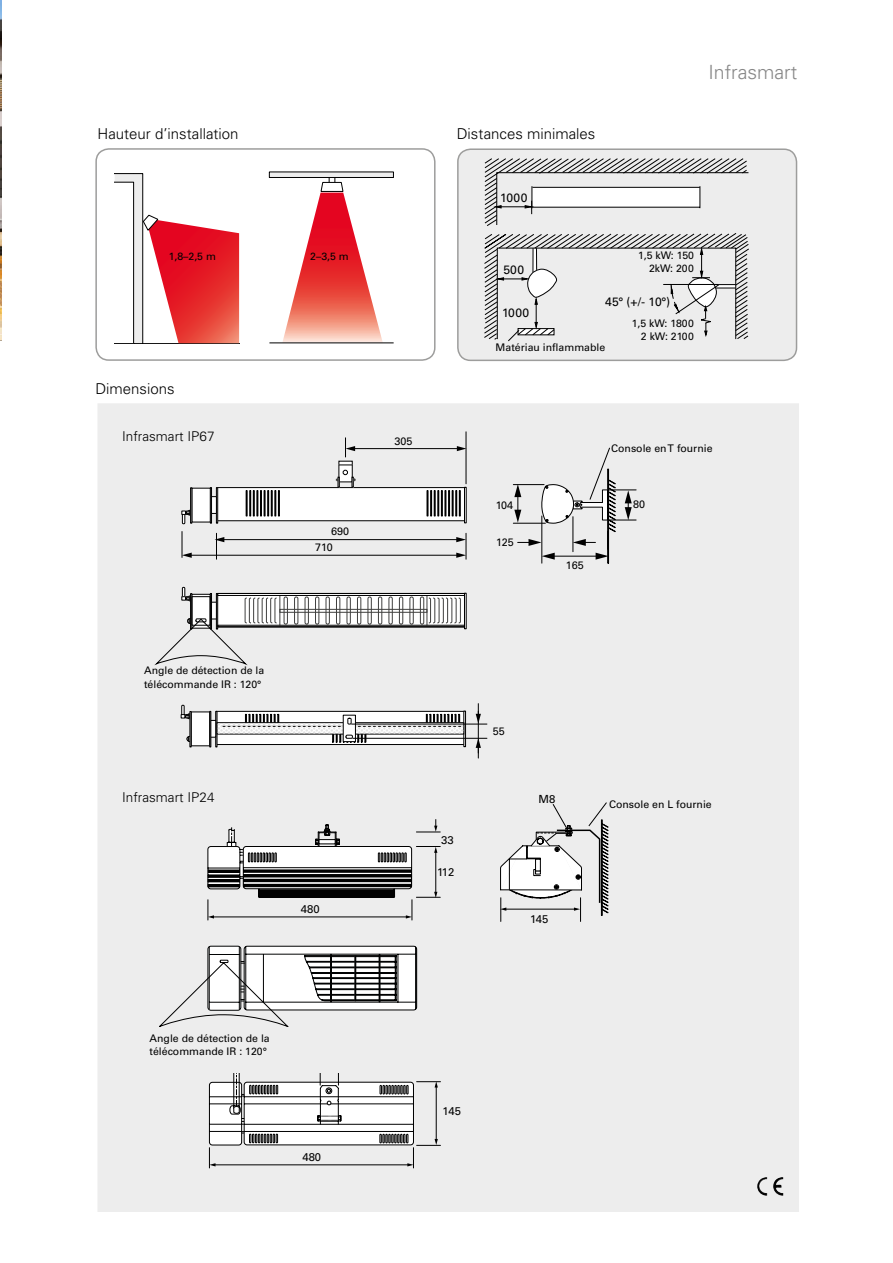
<style>
.page{position:relative;width:893px;height:1263px;background:#fff}
.page>*{position:absolute;margin:0;border:0;box-sizing:border-box;transform-origin:0 0}
.t1{font:300 19.5px "Univers";color:#878787}
.t2{font:300 15px "Univers";color:#000}
.t3{font:300 13.5px "Univers";color:#000}
.t4{font:12.15px "Univers";letter-spacing:.02em;color:#000}
.t5{font:11.25px "Univers";color:#000}
.t6{font:10.8px "Univers";color:#000}
.t7{font:10.5px/12.6px "Univers";color:#000;text-align:right}
</style>
<div class="page">
<img style="left:0;top:0;width:1px;height:340px">
<div style="left:269px;top:172px;width:124px;height:5px;background:#ededed"></div>
<hr style="left:269px;top:343px;width:125px;height:1px;background:#000">
<svg style="left:282px;top:177px;width:101px;height:166px"></svg>
<svg style="left:115px;top:173px;width:124px;height:171px"></svg>
<div style="left:97px;top:403px;width:702px;height:809px;background:#ededed"></div>
<img style="left:757px;top:1177px;width:26px;height:19px">
<svg style="left:182px;top:510px;width:10px;height:14px"></svg>
<div style="left:192px;top:488px;width:19px;height:34px;background:#fff"></div>
<div style="left:217px;top:487px;width:248px;height:34px;background:#fff;border:1px solid #000"></div>
<div style="left:216px;top:487px;width:2px;height:36px;border:1px solid #000"></div>
<div style="left:464px;top:487px;width:2px;height:36px;background:#fff;border:1px solid #000"></div>
<div style="left:190px;top:487px;width:2px;height:36px;border:1px solid #000"></div>
<svg style="left:212px;top:496px;width:5px;height:18px"></svg>
<div style="left:210px;top:487px;width:2px;height:36px;border:1px solid #000"></div>
<div style="left:607px;top:469px;width:2px;height:94px;border:1px solid #000"></div>
<hr style="left:513px;top:523px;width:32px;height:1px;background:#000">
<hr style="left:513px;top:484px;width:31px;height:1px;background:#000">
<hr style="left:541px;top:516px;width:1px;height:47px;background:#000">
<hr style="left:466px;top:432px;width:1px;height:52px;background:#000">
<hr style="left:223px;top:539px;width:235px;height:1px;background:#000">
<hr style="left:353px;top:448px;width:106px;height:1px;background:#000">
<svg style="left:345px;top:438px;width:10px;height:19px"></svg>
<svg style="left:457px;top:446px;width:9px;height:5px"></svg>
<svg style="left:339px;top:461px;width:13px;height:4px"></svg>
<svg style="left:215px;top:533px;width:9px;height:26px"></svg>
<svg style="left:246px;top:490px;width:12px;height:26px"></svg>
<div style="left:260px;top:490px;width:2px;height:26px;border:1px solid #000"></div>
<svg style="left:264px;top:490px;width:1px;height:26px"></svg>
<div style="left:267px;top:490px;width:2px;height:26px;border:1px solid #000"></div>
<svg style="left:271px;top:490px;width:5px;height:26px"></svg>
<div style="left:278px;top:490px;width:2px;height:26px;border:1px solid #000"></div>
<svg style="left:427px;top:490px;width:1px;height:26px"></svg>
<div style="left:430px;top:490px;width:2px;height:26px;border:1px solid #000"></div>
<svg style="left:434px;top:490px;width:12px;height:26px"></svg>
<div style="left:448px;top:490px;width:2px;height:26px;border:1px solid #000"></div>
<svg style="left:452px;top:490px;width:8px;height:26px"></svg>
<svg style="left:336px;top:465px;width:19px;height:22px"></svg>
<hr style="left:190px;top:555px;width:268px;height:1px;background:#000">
<svg style="left:182px;top:531px;width:10px;height:27px"></svg>
<svg style="left:456px;top:533px;width:11px;height:26px"></svg>
<div style="left:464px;top:593px;width:2px;height:36px;background:#fff;border:1px solid #000"></div>
<div style="left:218px;top:593px;width:247px;height:3px;border:1px solid #000"></div>
<div style="left:218px;top:625px;width:247px;height:2px;border:1px solid #000"></div>
<svg style="left:156px;top:587px;width:305px;height:77px"></svg>
<svg style="left:207px;top:819px;width:233px;height:101px"></svg>
<svg style="left:159px;top:946px;width:258px;height:80px"></svg>
<svg style="left:209px;top:1074px;width:232px;height:94px"></svg>
<div style="left:458px;top:149px;width:338px;height:211px;background:#ededed;border-radius:13px"></div>
<div style="left:457px;top:148px;width:340px;height:213px;border:2px solid #9d9d9c;border-radius:13px"></div>
<svg style="left:187px;top:736px;width:3px;height:6px"></svg>
<svg style="left:181px;top:705px;width:11px;height:14px"></svg>
<div style="left:191px;top:712px;width:19px;height:34px;background:#fff;border:1px solid #000"></div>
<div style="left:216px;top:711px;width:249px;height:34px;background:#fff;border:1px solid #000"></div>
<div style="left:215px;top:711px;width:2px;height:36px;background:#fff;border:1px solid #000"></div>
<div style="left:463px;top:711px;width:3px;height:36px;background:#fff;border:1px solid #000"></div>
<hr style="left:190px;top:711px;width:1px;height:36px;background:#fff">
<svg style="left:211px;top:720px;width:5px;height:17px"></svg>
<div style="left:209px;top:711px;width:2px;height:36px;background:#fff;border:1px solid #000"></div>
<svg style="left:219px;top:714px;width:245px;height:28px"></svg>
<hr style="left:353px;top:738px;width:134px;height:1px;background:#000">
<hr style="left:352px;top:724px;width:135px;height:1px;background:#000">
<hr style="left:478px;top:711px;width:1px;height:42px;background:#000">
<svg style="left:476px;top:738px;width:5px;height:20px"></svg>
<svg style="left:476px;top:704px;width:5px;height:19px"></svg>
<div style="left:95px;top:148px;width:341px;height:213px;border:2px solid #9d9d9c;border-radius:13px"></div>
<svg style="left:514px;top:447px;width:122px;height:113px"></svg>
<svg style="left:500px;top:802px;width:108px;height:119px"></svg>
<svg style="left:484px;top:158px;width:265px;height:184px"></svg>
<h2 class="t2" style="left:97px;top:125px;width:143px">Hauteur d’installation</h2>
<h2 class="t2" style="left:457px;top:125px;width:140px">Distances minimales</h2>
<h1 class="t1" style="left:708px;top:61px;width:90px">Infrasmart</h1>
<p class="t7" style="left:169px;top:250px;width:49px">1,8–2,5 m</p>
<p class="t7" style="left:310px;top:250px;width:40px">2–3,5 m</p>
<h2 class="t2" style="left:95px;top:380px;width:81px">Dimensions</h2>
<p class="t4" style="left:500px;top:191px;width:29px">1000</p>
<p class="t4" style="left:503px;top:262px;width:22px">500</p>
<p class="t4" style="left:502px;top:306px;width:29px">1000</p>
<p class="t7" style="left:638px;top:249px;width:58px">1,5 kW: 150<br>2kW: 200</p>
<p class="t4" style="left:605px;top:295px;width:67px">45° (+/- 10°)</p>
<p class="t7" style="left:632px;top:317px;width:64px">1,5 kW: 1800<br>2 kW: 2100</p>
<p class="t7" style="left:496px;top:341px;width:111px">Matériau inflammable</p>
<p class="t3" style="left:122px;top:428px;width:94px">Infrasmart IP67</p>
<p class="t6" style="left:331px;top:525px;width:20px">690</p>
<p class="t6" style="left:315px;top:541px;width:19px">710</p>
<p class="t7" style="left:144px;top:664px;width:122px;line-height:13.5px;text-align:left">Angle de détection de la télécommande IR : 120°</p>
<p class="t3" style="left:122px;top:789px;width:94px">Infrasmart IP24</p>
<p class="t5" style="left:301px;top:903px;width:20px">480</p>
<p class="t7" style="left:150px;top:1031px;width:122px;line-height:13.5px;text-align:left">Angle de détection de la télécommande IR : 120°</p>
<p class="t5" style="left:302px;top:1150px;width:20px">480</p>
<p class="t6" style="left:395px;top:434px;width:20px">305</p>
<p class="t7" style="left:611px;top:442px;width:103px">Console enT fournie</p>
<p class="t6" style="left:496px;top:498px;width:19px">104</p>
<p class="t6" style="left:633px;top:498px;width:14px">80</p>
<p class="t6" style="left:496px;top:535px;width:19px">125</p>
<p class="t6" style="left:566px;top:558px;width:19px">165</p>
<p class="t5" style="left:441px;top:833px;width:14px">33</p>
<p class="t5" style="left:437px;top:866px;width:19px">112</p>
<p class="t6" style="left:493px;top:724px;width:14px">55</p>
<p class="t5" style="left:538px;top:792px;width:18px">M8</p>
<p class="t5" style="left:530px;top:912px;width:20px">145</p>
<p class="t7" style="left:609px;top:798px;width:104px">Console en L fournie</p>
<p class="t5" style="left:443px;top:1104px;width:20px">145</p>
</div>
